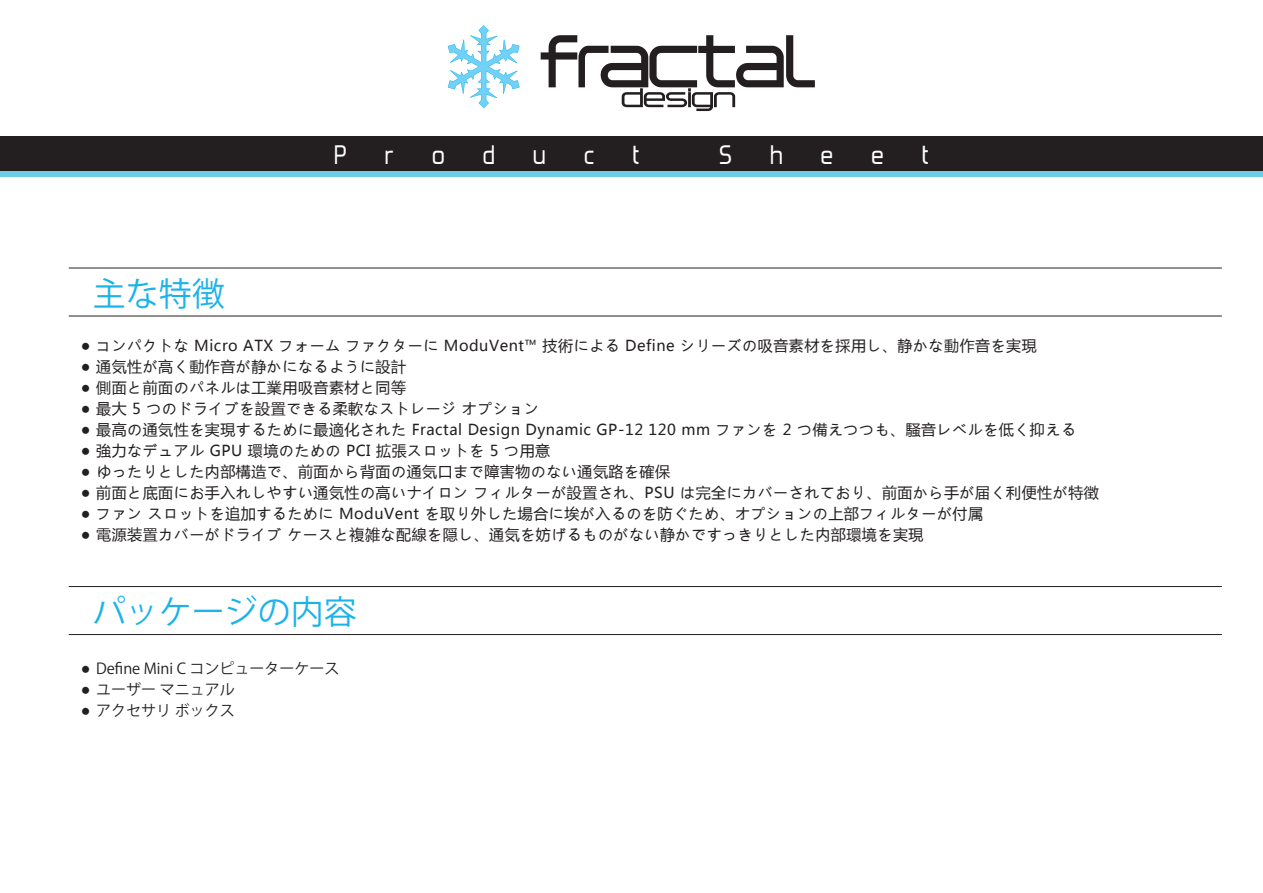
<style>
.page{position:relative;width:1263px;height:893px;background:#fff}
.page>*{position:absolute;margin:0;border:0;box-sizing:border-box;transform-origin:0 0}
.t1{font:33px "Koz Go Pro";color:#1bb3e9}
.t2{font:31.5px "Forgotten Futurist";letter-spacing:1.2em;color:#fff}
.t3{font:15px "Microsoft Ya Hei";letter-spacing:.035em;color:#231f20}
.t4{font:15px "Koz Go Pr 6 N";color:#231f20}
.s1{font-family:"Microsoft Ya Hei"}
</style>
<div class="page">
<hr style="left:69px;top:268px;width:1153px;height:1px;background:#231f20">
<hr style="left:69px;top:316px;width:1153px;height:1px;background:#231f20">
<hr style="left:69px;top:586px;width:1153px;height:1px;background:#231f20">
<hr style="left:69px;top:634px;width:1153px;height:1px;background:#231f20">
<div style="left:0;top:164px;width:1263px;height:13px;background:#6ccde7"></div>
<div style="left:0;top:137px;width:1263px;height:34px;background:#231f20"></div>
<svg style="left:541px;top:35px;width:274px;height:76px"></svg>
<svg style="left:448px;top:25px;width:72px;height:83px"></svg>
<h1 class="t1" style="left:93px;top:273px;width:133px">主な特徴</h1>
<h2 class="t2" style="left:334px;top:141px;width:307px">Product</h2>
<h2 class="t2" style="left:719px;top:141px;width:211px">Sheet</h2>
<p class="t3" style="left:81px;top:336px;width:957px">● コンパクトな Micro ATX フォーム ファクターに ModuVent™ 技術による Define シリーズの吸音素材を採用し、静かな動作音を実現</p>
<p class="t3" style="left:81px;top:357px;width:327px">● 通気性が高く動作音が静かになるように設計</p>
<p class="t3" style="left:81px;top:378px;width:327px">● 側面と前面のパネルは工業用吸音素材と同等</p>
<p class="t3" style="left:81px;top:399px;width:460px">● 最大 5 つのドライブを設置できる柔軟なストレージ オプション</p>
<p class="t3" style="left:81px;top:420px;width:996px">● 最高の通気性を実現するために最適化された Fractal Design Dynamic GP-12 120 mm ファンを 2 つ備えつつも、騒音レベルを低く抑える</p>
<p class="t3" style="left:81px;top:441px;width:471px">● 強力なデュアル GPU 環境のための PCI 拡張スロットを 5 つ用意</p>
<p class="t3" style="left:81px;top:462px;width:591px">● ゆったりとした内部構造で、前面から背面の通気口まで障害物のない通気路を確保</p>
<p class="t3" style="left:81px;top:483px;width:1019px">● 前面と底面にお手入れしやすい通気性の高いナイロン フィルターが設置され、PSU は完全にカバーされており、前面から手が届く利便性が特徴</p>
<p class="t3" style="left:81px;top:504px;width:904px">● ファン スロットを追加するために ModuVent を取り外した場合に埃が入るのを防ぐため、オプションの上部フィルターが付属</p>
<p class="t3" style="left:81px;top:525px;width:844px">● 電源装置カバーがドライブ ケースと複雑な配線を隠し、通気を妨げるものがない静かですっきりとした内部環境を実現</p>
<h1 class="t1" style="left:93px;top:590px;width:265px">パッケージの内容</h1>
<p class="t4" style="left:81px;top:660px;width:260px"><span class="s1">●</span> Define Mini C コンピューターケース</p>
<p class="t4" style="left:81px;top:681px;width:155px"><span class="s1">●</span> ユーザー マニュアル</p>
<p class="t4" style="left:81px;top:702px;width:155px"><span class="s1">●</span> アクセサリ ボックス</p>
</div>
